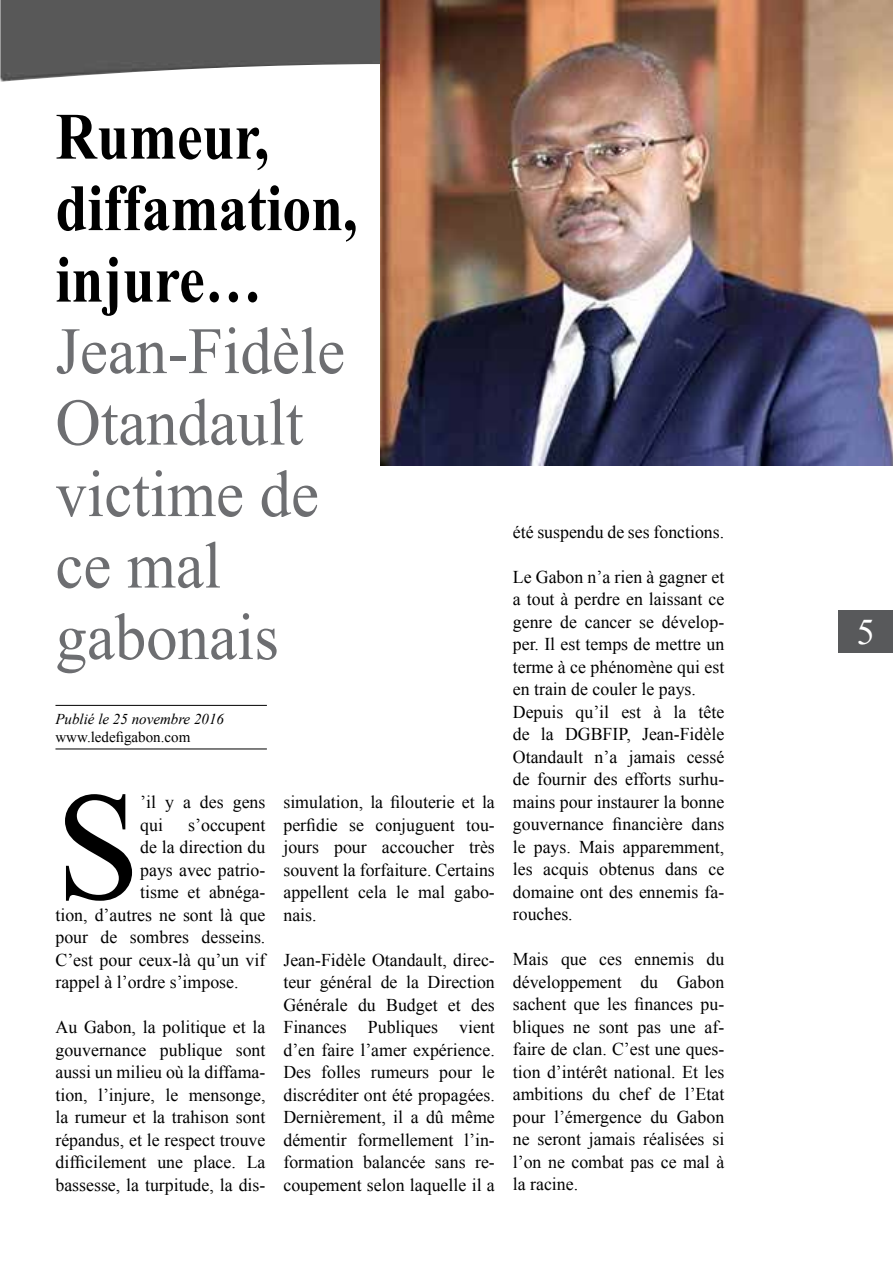
<style>
.page{position:relative;width:893px;height:1263px;background:#fff}
.page>*{position:absolute;margin:0;border:0;box-sizing:border-box;transform-origin:0 0}
.t1{font:153.9px "Times New Roman";color:#000}
.t2{font:66.15px/71.6px "Times New Roman";color:#6d6e71;scale:.95 1}
.t3{font:700 66.15px/71.6px "Times New Roman";color:#000;scale:.87 1}
.t4{font:36px "Times New Roman";color:#fff}
.t5{font:18px/22.5px "Times New Roman";color:#000;text-align:justify}
.t6{font:italic 15px "Times New Roman";color:#000}
.t7{font:15px "Times New Roman";color:#000}
</style>
<div class="page">
<div style="left:839px;top:610px;width:54px;height:43px;background:#58595b"></div>
<img style="left:0;top:0;width:380px;height:82px">
<hr style="left:55px;top:749px;width:212px;height:1px;background:#000">
<hr style="left:55px;top:705px;width:212px;height:1px;background:#000">
<img style="left:380px;top:0;width:513px;height:465px">
<h2 class="t3" style="left:55px;top:99px;width:349px">Rumeur, diffamation, injure…</h2>
<h2 class="t2" style="left:55px;top:313px;width:306px">Jean-Fidèle<br>Otandault victime de ce mal gabonais</h2>
<p class="t6" style="left:55px;top:709px;width:170px">Publié le 25 novembre 2016</p>
<p class="t7" style="left:55px;top:726px;width:136px">www.ledefigabon.com</p>
<h1 class="t1" style="left:55px;top:738px;width:86px">S</h1>
<p class="t5" style="left:140px;top:790px;width:127px">’il y a des gens qui</p>
<p class="t5" style="left:188px;top:813px;width:79px">s’occupent</p>
<p class="t5" style="left:140px;top:835px;width:127px">de la direction du</p>
<p class="t5" style="left:140px;top:858px;width:127px">pays avec patrio-</p>
<p class="t5" style="left:140px;top:880px;width:127px">tisme et abnéga-</p>
<p class="t5" style="left:55px;top:903px;width:211px">tion, d’autres ne sont là que</p>
<p class="t5" style="left:55px;top:925px;width:211px">pour de sombres desseins.</p>
<p class="t5" style="left:55px;top:948px;width:211px">C’est pour ceux-là qu’un vif</p>
<p class="t5" style="left:55px;top:970px;width:185px">rappel à l’ordre s’impose.</p>
<p class="t5" style="left:55px;top:1015px;width:211px">Au Gabon, la politique et la gouvernance publique sont aussi un milieu où la diffama&shy;tion, l’injure, le mensonge, la rumeur et la trahison sont répandus, et le respect trouve difficilement une place. La bassesse, la turpitude, la dis-</p>
<p class="t5" style="left:283px;top:790px;width:213px">simulation, la filouterie et la perfidie se conjuguent tou&shy;jours pour accoucher très souvent la forfaiture. Certains appellent cela le mal gabo&shy;nais.</p>
<p class="t5" style="left:283px;top:948px;width:213px">Jean-Fidèle Otandault, direc&shy;teur général de la Direction Générale du Budget et des Finances Publiques vient d’en faire l’amer expérience.<br>Des folles rumeurs pour le discréditer ont été propagées.<br>Dernièrement, il a dû même démentir formellement l’in&shy;formation balancée sans re&shy;coupement selon laquelle il a</p>
<p class="t5" style="left:513px;top:520px;width:213px">été suspendu de ses fonctions.</p>
<p class="t5" style="left:513px;top:565px;width:213px;text-align:left">Le Gabon n’a rien à gagner et a tout à perdre en laissant ce genre de cancer se dévelop&shy;per. Il est temps de mettre un terme à ce phénomène qui est en train de couler le pays.<br>Depuis qu’il est à la tête de la DGBFIP, Jean-Fidèle<br>Otandault n’a jamais cessé de fournir des efforts surhu&shy;mains pour instaurer la bonne gouvernance financière dans le pays. Mais apparemment, les acquis obtenus dans ce domaine ont des ennemis fa&shy;rouches.</p>
<p class="t5" style="left:513px;top:947px;width:213px">Mais que ces ennemis du développement du Gabon sachent que les finances pu&shy;bliques ne sont pas une af&shy;faire de clan. C’est une ques&shy;tion d’intérêt national. Et les ambitions du chef de l’Etat pour l’émergence du Gabon ne seront jamais réalisées si l’on ne combat pas ce mal à la racine.</p>
<h3 class="t4" style="left:857px;top:606px;width:19px">5</h3>
</div>
